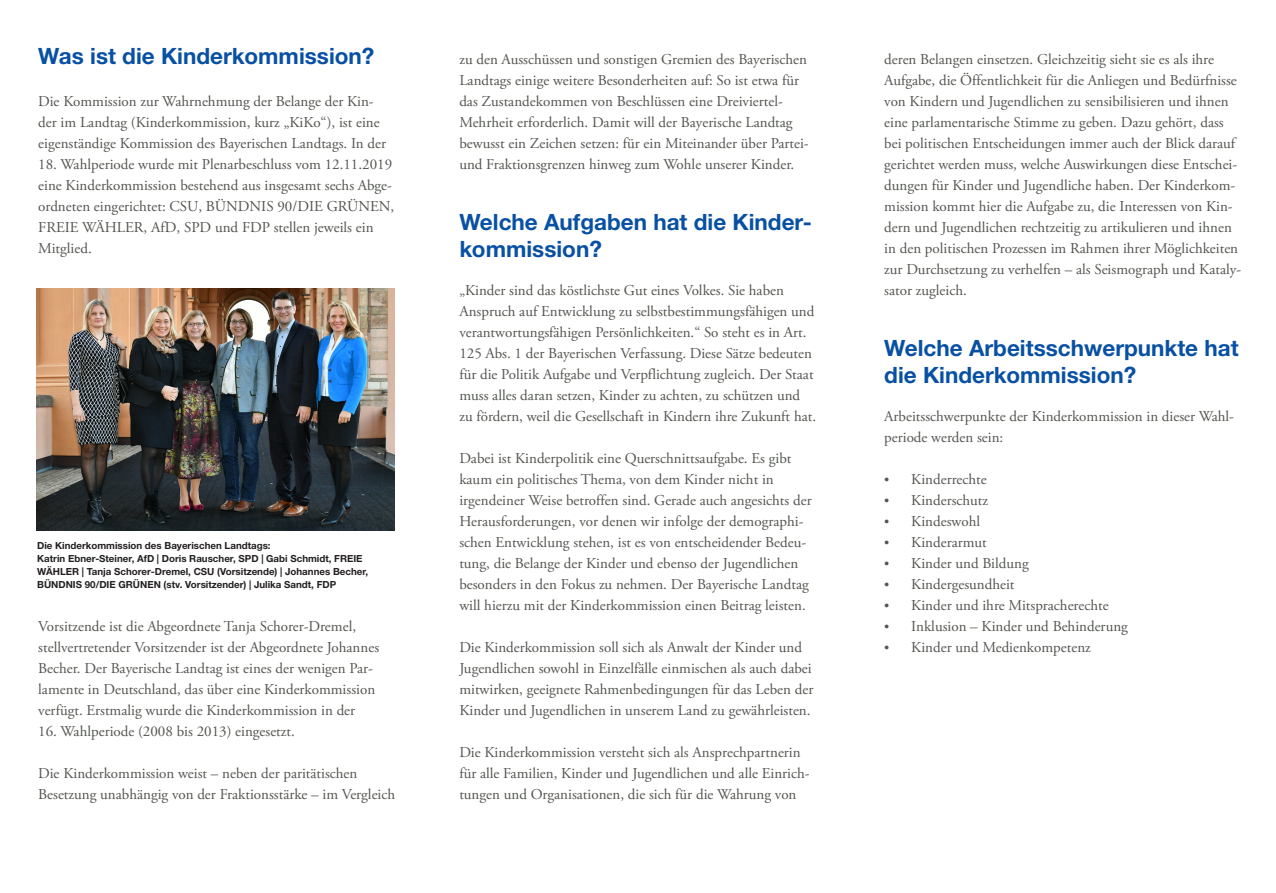
<style>
.page{position:relative;width:1276px;height:893px;background:#fff}
.page>*{position:absolute;margin:0;border:0;box-sizing:border-box;transform-origin:0 0}
.t1{font:700 22.5px/27px "Helvetica Neue LTW1 G";color:#0850a3}
.t2{font:15px/21px "Adobe Garamond Pro";color:#52564f}
.t3{font:700 9.75px/12.8px "Helvetica Neue LTW1 G";color:#231f20}
.s1{font-size:13.5px}
</style>
<div class="page">
<img style="left:36px;top:289px;width:358px;height:241px">
<p class="t1" style="left:38px;top:42px;width:338px">Was ist die Kinderkommission?</p>
<p class="t2" style="left:38px;top:91px;width:349px">Die Kommission zur Wahrnehmung der Belange der Kin&shy;der im Landtag (Kinderkommission, kurz „KiKo“), ist eine eigenständige Kommission des Bayerischen Landtags. In der</p>
<p class="t2" style="left:38px;top:154px;width:357px">18. Wahlperiode wurde mit Plenarbeschluss vom 12.11.2019 eine Kinderkommission bestehend aus insgesamt sechs Abge&shy;ordneten eingerichtet: CSU, BÜNDNIS 90/DIE GRÜNEN, FREIE WÄHLER, AfD, SPD und FDP stellen jeweils ein Mitglied.</p>
<p class="t3" style="left:37px;top:539px;width:333px">Die Kinderkommission des Bayerischen Landtags:<br>Katrin Ebner-Steiner, AfD | Doris Rauscher, SPD | Gabi Schmidt, FREIE WÄHLER | Tanja Schorer-Dremel, CSU (Vorsitzende) | Johannes Becher, BÜNDNIS 90/DIE GRÜNEN (stv. Vorsitzender) | Julika Sandt, FDP</p>
<p class="t2" style="left:38px;top:616px;width:342px">Vorsitzende ist die Abgeordnete Tanja Schorer-Dremel, stellvertretender Vorsitzender ist der Abgeordnete Johannes Becher. Der Bayerische Landtag ist eines der wenigen Par&shy;lamente in Deutschland, das über eine Kinderkommission verfügt. Erstmalig wurde die Kinderkommission in der</p>
<p class="t2" style="left:38px;top:721px;width:258px">16. Wahlperiode (2008 bis 2013) eingesetzt.</p>
<p class="t2" style="left:38px;top:763px;width:358px">Die Kinderkommission weist – neben der paritätischen<br>Besetzung unabhängig von der Fraktionsstärke – im Vergleich</p>
<p class="t2" style="left:459px;top:49px;width:351px">zu den Ausschüssen und sonstigen Gremien des Bayerischen Landtags einige weitere Besonderheiten auf: So ist etwa für das Zustandekommen von Beschlüssen eine Dreiviertel-Mehrheit erforderlich. Damit will der Bayerische Landtag bewusst ein Zeichen setzen: für ein Miteinander über Partei&shy;und Fraktionsgrenzen hinweg zum Wohle unserer Kinder.</p>
<p class="t1" style="left:459px;top:208px;width:354px">Welche Aufgaben hat die Kinder&shy;kommission?</p>
<p class="t2" style="left:459px;top:280px;width:358px">„Kinder sind das köstlichste Gut eines Volkes. Sie haben Anspruch auf Entwicklung zu selbstbestimmungsfähigen und verantwortungsfähigen Persönlichkeiten.“ So steht es in Art.<br>125 Abs. 1 der Bayerischen Verfassung. Diese Sätze bedeuten für die Politik Aufgabe und Verpflichtung zugleich. Der Staat muss alles daran setzen, Kinder zu achten, zu schützen und zu fördern, weil die Gesellschaft in Kindern ihre Zukunft hat.</p>
<p class="t2" style="left:459px;top:448px;width:354px">Dabei ist Kinderpolitik eine Querschnittsaufgabe. Es gibt kaum ein politisches Thema, von dem Kinder nicht in irgendeiner Weise betroffen sind. Gerade auch angesichts der Herausforderungen, vor denen wir infolge der demographi&shy;schen Entwicklung stehen, ist es von entscheidender Bedeu&shy;tung, die Belange der Kinder und ebenso der Jugendlichen besonders in den Fokus zu nehmen. Der Bayerische Landtag will hierzu mit der Kinderkommission einen Beitrag leisten.</p>
<p class="t2" style="left:459px;top:637px;width:355px">Die Kinderkommission soll sich als Anwalt der Kinder und Jugendlichen sowohl in Einzelfälle einmischen als auch dabei mitwirken, geeignete Rahmenbedingungen für das Leben der Kinder und Jugendlichen in unserem Land zu gewährleisten.</p>
<p class="t2" style="left:459px;top:742px;width:352px">Die Kinderkommission versteht sich als Ansprechpartnerin für alle Familien, Kinder und Jugendlichen und alle Einrich&shy;tungen und Organisationen, die sich für die Wahrung von</p>
<p class="t2" style="left:884px;top:49px;width:358px">deren Belangen einsetzen. Gleichzeitig sieht sie es als ihre Aufgabe, die Öffentlichkeit für die Anliegen und Bedürfnisse von Kindern und Jugendlichen zu sensibilisieren und ihnen eine parlamentarische Stimme zu geben. Dazu gehört, dass bei politischen Entscheidungen immer auch der Blick darauf gerichtet werden muss, welche Auswirkungen diese Entschei&shy;dungen für Kinder und Jugendliche haben. Der Kinderkom&shy;mission kommt hier die Aufgabe zu, die Interessen von Kin&shy;dern und Jugendlichen rechtzeitig zu artikulieren und ihnen in den politischen Prozessen im Rahmen ihrer Möglichkeiten zur Durchsetzung zu verhelfen – als Seismograph und Kataly&shy;sator zugleich.</p>
<p class="t1" style="left:884px;top:334px;width:356px">Welche Arbeitsschwerpunkte hat die Kinderkommission?</p>
<p class="t2" style="left:884px;top:406px;width:351px">Arbeitsschwerpunkte der Kinderkommission in dieser Wahl&shy;periode werden sein:</p>
<p class="t2" style="left:884px;top:469px;width:104px"><span class="s1">•</span> Kinderrechte</p>
<p class="t2" style="left:884px;top:490px;width:105px"><span class="s1">•</span> Kinderschutz</p>
<p class="t2" style="left:884px;top:511px;width:97px"><span class="s1">•</span> Kindeswohl</p>
<p class="t2" style="left:884px;top:532px;width:104px"><span class="s1">•</span> Kinderarmut</p>
<p class="t2" style="left:884px;top:553px;width:146px"><span class="s1">•</span> Kinder und Bildung</p>
<p class="t2" style="left:884px;top:574px;width:132px"><span class="s1">•</span> Kindergesundheit</p>
<p class="t2" style="left:884px;top:595px;width:226px"><span class="s1">•</span> Kinder und ihre Mitspracherechte</p>
<p class="t2" style="left:884px;top:616px;width:245px"><span class="s1">•</span> Inklusion – Kinder und Behinderung</p>
<p class="t2" style="left:884px;top:637px;width:208px"><span class="s1">•</span> Kinder und Medienkompetenz</p>
</div>
